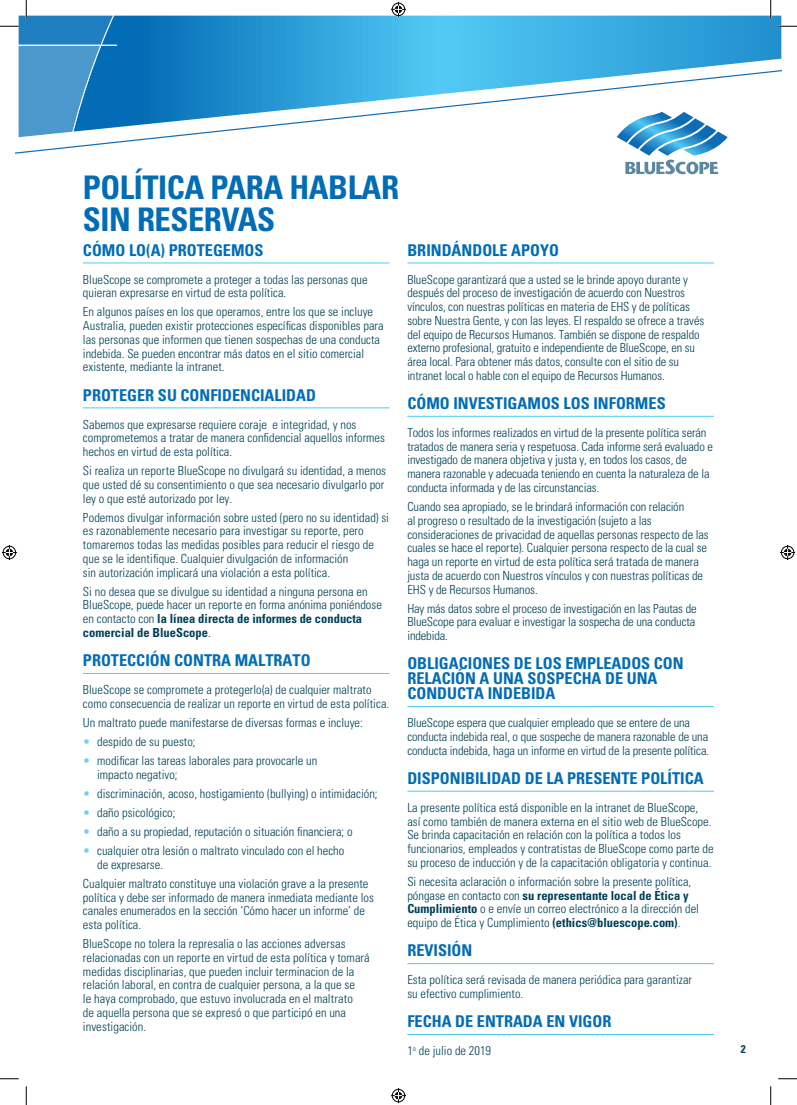
<style>
.page{position:relative;width:797px;height:1105px;background:#fff}
.page>*{position:absolute;margin:0;border:0;box-sizing:border-box;transform-origin:0 0}
.t1{font:700 condensed 32.5px/32.5px "Univers LT Std";letter-spacing:-.015em;color:#026cb6}
.t2{font:700 condensed 16.25px/15px "Univers LT Std";color:#026cb6}
.t3{font:300 condensed 12.5px/13.8px "Univers LT Std";color:#004058}
.t4{font:700 condensed 11.25px "Univers LT Std";color:#004058}
.s1{font-weight:700}
.s2{color:#6bcff6}
</style>
<div class="page">
<svg style="left:181px;top:16px;width:600px;height:25px;background:#35a7dd"></svg>
<svg style="left:166px;top:41px;width:615px;height:97px"></svg>
<svg style="left:616px;top:112px;width:111px;height:62px"></svg>
<hr style="left:83px;top:263px;width:306px;height:1px;background:#4ecaf4">
<hr style="left:83px;top:408px;width:306px;height:1px;background:#4ecaf4">
<hr style="left:83px;top:673px;width:306px;height:1px;background:#4ecaf4">
<hr style="left:407px;top:263px;width:307px;height:1px;background:#4ecaf4">
<hr style="left:407px;top:416px;width:307px;height:1px;background:#4ecaf4">
<hr style="left:407px;top:706px;width:307px;height:1px;background:#4ecaf4">
<hr style="left:407px;top:791px;width:307px;height:1px;background:#4ecaf4">
<hr style="left:407px;top:963px;width:307px;height:1px;background:#4ecaf4">
<hr style="left:407px;top:1034px;width:307px;height:1px;background:#4ecaf4">
<svg style="left:778px;top:25px;width:19px;height:2px"></svg>
<svg style="left:0;top:1078px;width:19px;height:1px"></svg>
<svg style="left:778px;top:1078px;width:19px;height:1px"></svg>
<svg style="left:0;top:0;width:166px;height:154px"></svg>
<svg style="left:25px;top:1086px;width:2px;height:19px"></svg>
<svg style="left:770px;top:0;width:1px;height:19px"></svg>
<svg style="left:770px;top:1086px;width:1px;height:19px"></svg>
<svg style="left:391px;top:2px;width:15px;height:15px"></svg>
<svg style="left:391px;top:1088px;width:15px;height:15px"></svg>
<svg style="left:2px;top:545px;width:15px;height:15px"></svg>
<svg style="left:780px;top:545px;width:15px;height:15px"></svg>
<h1 class="t1" style="left:83px;top:171px;width:317px">POLÍTICA PARA HABLAR<br>SIN RESERVAS</h1>
<h2 class="t2" style="left:83px;top:242px;width:182px">CÓMO LO(A) PROTEGEMOS</h2>
<p class="t3" style="left:83px;top:272px;width:286px">BlueScope se compromete a proteger a todas las personas que quieran expresarse en virtud de esta política.</p>
<p class="t3" style="left:83px;top:305px;width:302px">En algunos países en los que operamos, entre los que se incluye Australia, pueden existir protecciones específicas disponibles para las personas que informen que tienen sospechas de una conducta indebida. Se pueden encontrar más datos en el sitio comercial existente, mediante la intranet.</p>
<h2 class="t2" style="left:83px;top:387px;width:234px">PROTEGER SU CONFIDENCIALIDAD</h2>
<p class="t3" style="left:83px;top:417px;width:303px">Sabemos que expresarse requiere coraje e integridad, y nos comprometemos a tratar de manera confidencial aquellos informes hechos en virtud de esta política.</p>
<p class="t3" style="left:83px;top:464px;width:304px">Si realiza un reporte BlueScope no divulgará su identidad, a menos que usted dé su consentimiento o que sea necesario divulgarlo por ley o que esté autorizado por ley.</p>
<p class="t3" style="left:83px;top:510px;width:307px">Podemos divulgar información sobre usted (pero no su identidad) si es razonablemente necesario para investigar su reporte, pero tomaremos todas las medidas posibles para reducir el riesgo de que se le identifique. Cualquier divulgación de información<br>sin autorización implicará una violación a esta política.</p>
<p class="t3" style="left:83px;top:584px;width:300px">Si no desea que se divulgue su identidad a ninguna persona en BlueScope, puede hacer un reporte en forma anónima poniéndose en contacto con <span class="s1">la línea directa de informes de conducta comercial de BlueScope</span>.</p>
<h2 class="t2" style="left:83px;top:653px;width:229px">PROTECCIÓN CONTRA MALTRATO</h2>
<p class="t3" style="left:83px;top:683px;width:308px">BlueScope se compromete a protegerlo(a) de cualquier maltrato como consecuencia de realizar un reporte en virtud de esta política.</p>
<p class="t3" style="left:83px;top:716px;width:281px">Un maltrato puede manifestarse de diversas formas e incluye:</p>
<p class="t3" style="left:83px;top:735px;width:114px"><span class="s2">•</span> despido de su puesto;</p>
<p class="t3" style="left:97px;top:754px;width:222px;text-indent:-14px"><span class="s2">•</span> modificar las tareas laborales para provocarle un impacto negativo;</p>
<p class="t3" style="left:83px;top:786px;width:296px"><span class="s2">•</span> discriminación, acoso, hostigamiento (bullying) o intimidación;</p>
<p class="t3" style="left:83px;top:806px;width:94px"><span class="s2">•</span> daño psicológico;</p>
<p class="t3" style="left:83px;top:825px;width:271px"><span class="s2">•</span> daño a su propiedad, reputación o situación financiera; o</p>
<p class="t3" style="left:97px;top:844px;width:249px;text-indent:-14px"><span class="s2">•</span> cualquier otra lesión o maltrato vinculado con el hecho de expresarse.</p>
<p class="t3" style="left:83px;top:876px;width:292px">Cualquier maltrato constituye una violación grave a la presente política y debe ser informado de manera inmediata mediante los canales enumerados en la sección ‘Cómo hacer un informe’ de esta política.</p>
<p class="t3" style="left:83px;top:937px;width:288px">BlueScope no tolera la represalia o las acciones adversas relacionadas con un reporte en virtud de esta política y tomará medidas disciplinarias, que pueden incluir terminacion de la relación laboral, en contra de cualquier persona, a la que se<br>le haya comprobado, que estuvo involucrada en el maltrato<br>de aquella persona que se expresó o que participó en una investigación.</p>
<h2 class="t2" style="left:407px;top:242px;width:153px">BRINDÁNDOLE APOYO</h2>
<p class="t3" style="left:407px;top:272px;width:298px">BlueScope garantizará que a usted se le brinde apoyo durante y después del proceso de investigación de acuerdo con Nuestros vínculos, con nuestras políticas en materia de EHS y de políticas sobre Nuestra Gente, y con las leyes. El respaldo se ofrece a través del equipo de Recursos Humanos. También se dispone de respaldo externo profesional, gratuito e independiente de BlueScope, en su área local. Para obtener más datos, consulte con el sitio de su intranet local o hable con el equipo de Recursos Humanos.</p>
<h2 class="t2" style="left:407px;top:396px;width:260px">CÓMO INVESTIGAMOS LOS INFORMES</h2>
<p class="t3" style="left:407px;top:426px;width:307px">Todos los informes realizados en virtud de la presente política serán tratados de manera seria y respetuosa. Cada informe será evaluado e investigado de manera objetiva y justa y, en todos los casos, de manera razonable y adecuada teniendo en cuenta la naturaleza de la conducta informada y de las circunstancias.</p>
<p class="t3" style="left:407px;top:500px;width:303px">Cuando sea apropiado, se le brindará información con relación<br>al progreso o resultado de la investigación (sujeto a las consideraciones de privacidad de aquellas personas respecto de las cuales se hace el reporte). Cualquier persona respecto de la cual se haga un reporte en virtud de esta política será tratada de manera justa de acuerdo con Nuestros vínculos y con nuestras políticas de EHS y de Recursos Humanos.</p>
<p class="t3" style="left:407px;top:601px;width:291px;text-align:justify">Hay más datos sobre el proceso de investigación en las Pautas de BlueScope para evaluar e investigar la sospecha de una conducta indebida.</p>
<h2 class="t2" style="left:407px;top:656px;width:278px">OBLIGACIONES DE LOS EMPLEADOS CON<br>RELACIÓN A UNA SOSPECHA DE UNA<br>CONDUCTA INDEBIDA</h2>
<p class="t3" style="left:407px;top:716px;width:303px">BlueScope espera que cualquier empleado que se entere de una conducta indebida real, o que sospeche de manera razonable de una conducta indebida, haga un informe en virtud de la presente política.</p>
<h2 class="t2" style="left:407px;top:770px;width:298px">DISPONIBILIDAD DE LA PRESENTE POLÍTICA</h2>
<p class="t3" style="left:407px;top:800px;width:308px">La presente política está disponible en la intranet de BlueScope, así como también de manera externa en el sitio web de BlueScope.<br>Se brinda capacitación en relación con la política a todos los funcionarios, empleados y contratistas de BlueScope como parte de su proceso de inducción y de la capacitación obligatoria y continua.</p>
<p class="t3" style="left:407px;top:875px;width:293px">Si necesita aclaración o información sobre la presente política, póngase en contacto con <span class="s1">su representante local de Ética y Cumplimiento</span> o e envíe un correo electrónico a la dirección del equipo de Ética y Cumplimiento <span class="s1">(ethics@bluescope.com)</span>.</p>
<h2 class="t2" style="left:407px;top:943px;width:67px">REVISIÓN</h2>
<p class="t3" style="left:407px;top:973px;width:286px">Esta política será revisada de manera periódica para garantizar su efectivo cumplimiento.</p>
<h2 class="t2" style="left:407px;top:1014px;width:206px">FECHA DE ENTRADA EN VIGOR</h2>
<p class="t3" style="left:407px;top:1044px;width:85px">1<sup>o</sup> de julio de 2019</p>
<p class="t4" style="left:741px;top:1042px;width:6px">2</p>
</div>
